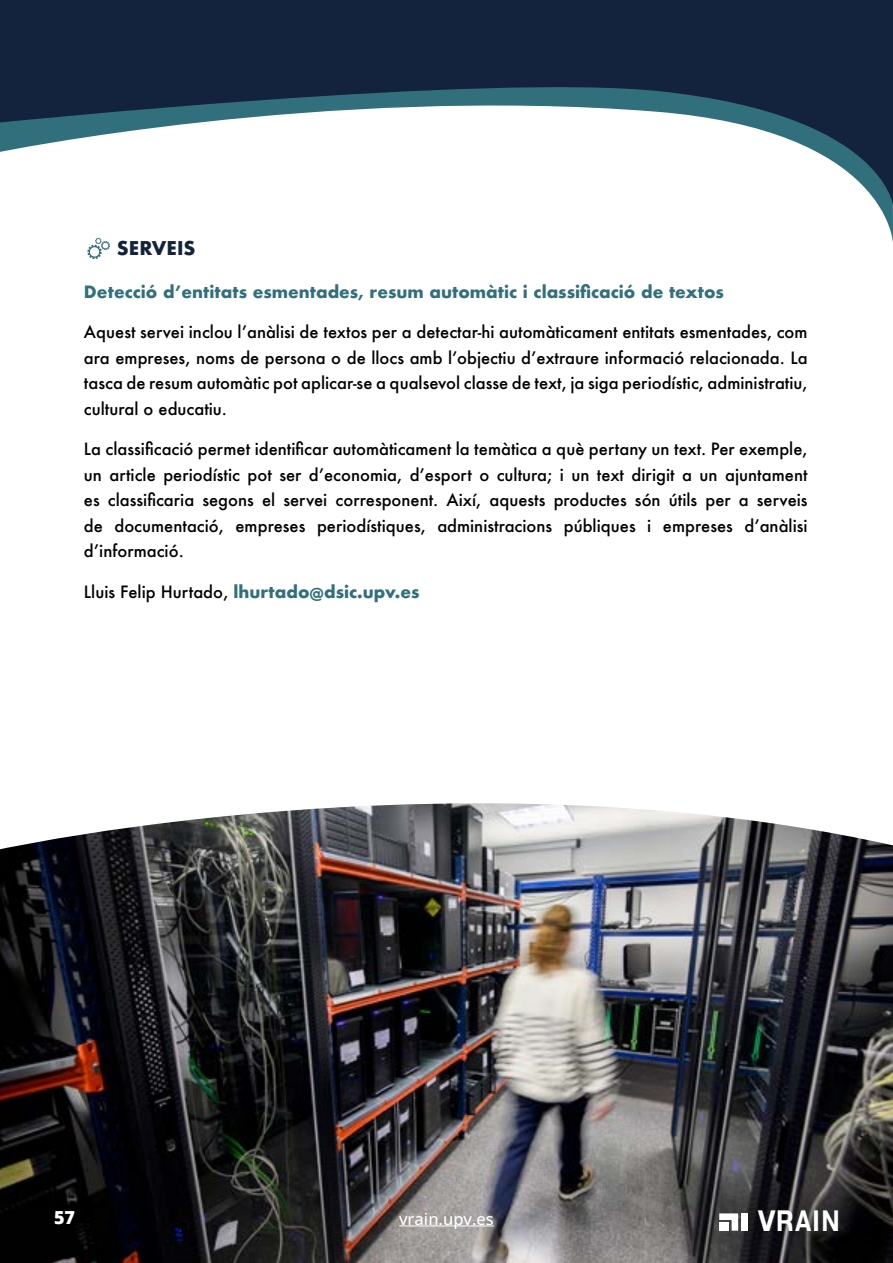
<style>
.page{position:relative;width:893px;height:1263px;background:#fff}
.page>*{position:absolute;margin:0;border:0;box-sizing:border-box;transform-origin:0 0}
.t1{font:700 30.15px "Helvetica Neue";letter-spacing:.045em;color:#fff;scale:.91 1}
.t2{font:700 18.45px "Futura";color:#13233d}
.t3{font:800 18px "Open Sans";color:#fff}
.t4{font:500 16.5px/25.5px "Futura";color:#000;text-align:justify}
.t5{font:700 16.5px "Futura";color:#326f7c}
.t6{font:500 16.5px "Open Sans";color:#fff}
.s1{font-weight:500;color:#000}
</style>
<div class="page">
<svg style="left:87px;top:243px;width:23px;height:16px"></svg>
<img style="left:0;top:803px;width:893px;height:460px">
<hr style="left:399px;top:1226px;width:95px;height:1px;background:#fff">
<svg style="left:0;top:0;width:893px;height:205px;fill:#13233d"></svg>
<div style="left:741px;top:1213px;width:7px;height:18px;background:#fff"></div>
<svg style="left:719px;top:1213px;width:19px;height:18px"></svg>
<p class="t2" style="left:117px;top:235px;width:80px">SERVEIS</p>
<p class="t5" style="left:84px;top:280px;width:642px">Detecció d’entitats esmentades, resum automàtic i classificació de textos</p>
<p class="t4" style="left:84px;top:319px;width:725px">Aquest servei inclou l’anàlisi de textos per a detectar-hi automàticament entitats esmentades, com ara empreses, noms de persona o de llocs amb l’objectiu d’extraure informació relacionada. La tasca de resum automàtic pot aplicar-se a qualsevol classe de text, ja siga periodístic, administratiu, cultural o educatiu.</p>
<p class="t4" style="left:84px;top:436px;width:725px">La classificació permet identificar automàticament la temàtica a què pertany un text. Per exemple, un article periodístic pot ser d’economia, d’esport o cultura; i un text dirigit a un ajuntament es classificaria segons el servei corresponent. Així, aquests productes són útils per a serveis de documentació, empreses periodístiques, administracions públiques i empreses d’anàlisi d’informació.</p>
<p class="t5" style="left:84px;top:580px;width:337px"><span class="s1">Lluis Felip Hurtado,</span> lhurtado@dsic.upv.es</p>
<p class="t3" style="left:54px;top:1203px;width:23px">57</p>
<p class="t6" style="left:399px;top:1208px;width:96px">vrain.upv.es</p>
<h1 class="t1" style="left:758px;top:1198px;width:91px">VRAIN</h1>
</div>
